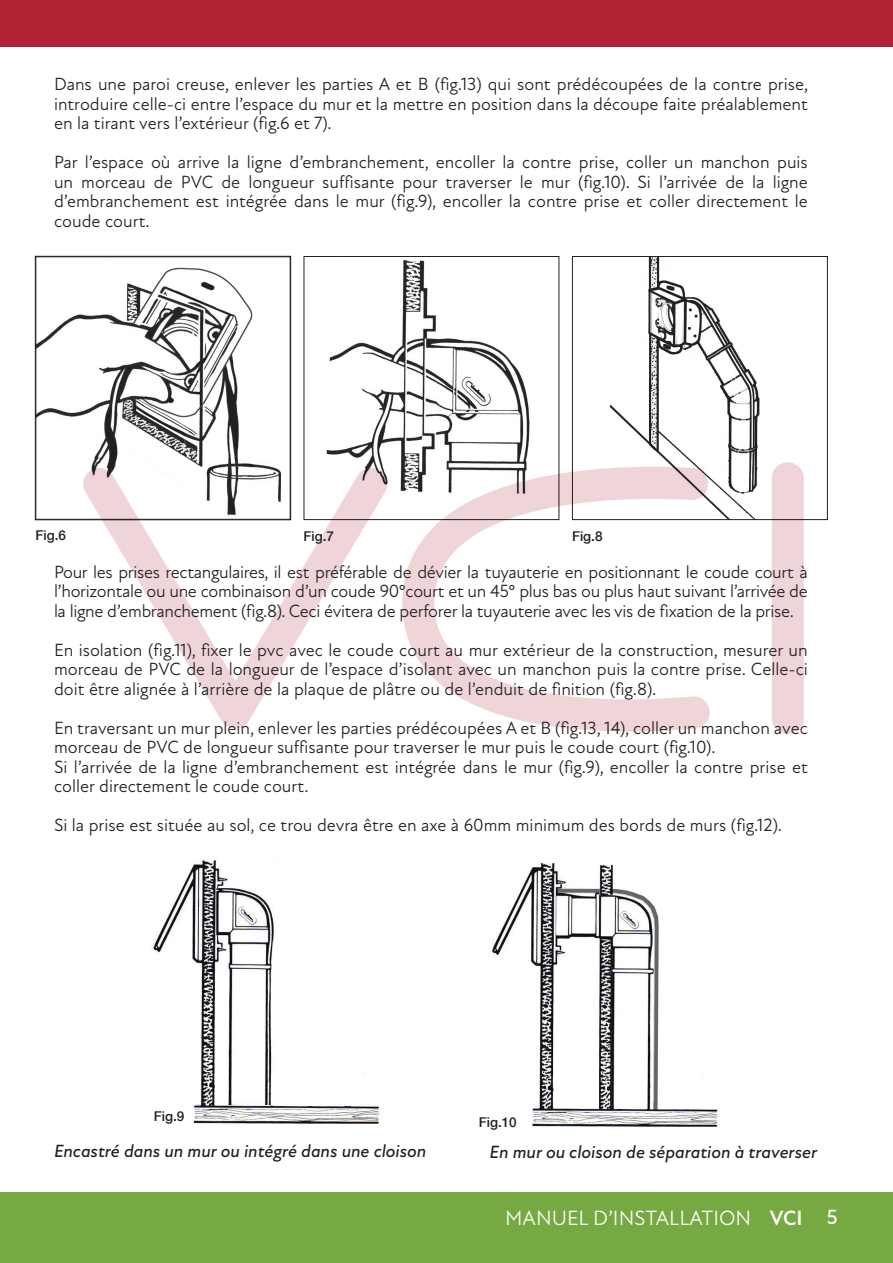
<style>
.page{position:relative;width:893px;height:1263px;background:#fff}
.page>*{position:absolute;margin:0;border:0;box-sizing:border-box;transform-origin:0 0}
.t1{font:21px "Atten New";color:#fff}
.t2{font:18px/19.5px "Atten New";color:#231f20;text-align:justify}
.t3{font:italic 500 18px "Atten New";color:#231f20}
.t4{font:500 13.5px "Helvetica Neue";color:#231f20}
.s1{font-weight:700}
.s2{font-weight:500}
</style>
<div class="page">
<svg style="left:81px;top:466px;width:309px;height:262px"></svg>
<svg style="left:402px;top:454px;width:309px;height:278px"></svg>
<div style="left:772px;top:462px;width:32px;height:272px;background:#efd5d8;border-radius:16px"></div>
<div style="left:0;top:1193px;width:893px;height:70px;background:#77a942"></div>
<div style="left:0;top:0;width:893px;height:47px;background:#af2334"></div>
<svg style="left:35px;top:256px;width:256px;height:264px"></svg>
<div style="left:304px;top:256px;width:255px;height:264px;background:#fff"></div>
<img style="left:326px;top:260px;width:231px;height:256px">
<div style="left:304px;top:256px;width:255px;height:264px;border:1px solid #231f20"></div>
<div style="left:572px;top:256px;width:255px;height:264px;background:#fff"></div>
<img style="left:580px;top:258px;width:224px;height:260px">
<div style="left:572px;top:256px;width:256px;height:264px;border:1px solid #231f20"></div>
<img style="left:153px;top:860px;width:227px;height:264px">
<img style="left:491px;top:863px;width:227px;height:264px">
<p class="t2" style="left:54px;top:75px;width:756px">Dans une paroi creuse, enlever les parties A et B (fig.13) qui sont prédécoupées de la contre prise, introduire celle-ci entre l’espace du mur et la mettre en position dans la découpe faite préalablement en la tirant vers l’extérieur (fig.6 et 7).</p>
<p class="t2" style="left:54px;top:153px;width:755px">Par l’espace où arrive la ligne d’embranchement, encoller la contre prise, coller un manchon puis un morceau de PVC de longueur suffisante pour traverser le mur (fig.10). Si l’arrivée de la ligne d’embranchement est intégrée dans le mur (fig.9), encoller la contre prise et coller directement le coude court.</p>
<p class="t4" style="left:35px;top:525px;width:32px">Fig.6</p>
<p class="t4" style="left:304px;top:525px;width:32px">Fig.7</p>
<p class="t4" style="left:572px;top:525px;width:32px">Fig.8</p>
<p class="t2" style="left:54px;top:562px;width:755px">Pour les prises rectangulaires, il est préférable de dévier la tuyauterie en positionnant le coude court à l’horizontale ou une combinaison d’un coude 90°court et un 45° plus bas ou plus haut suivant l’arrivée de la ligne d’embranchement (fig.8). Ceci évitera de perforer la tuyauterie avec les vis de fixation de la prise.</p>
<p class="t2" style="left:54px;top:640px;width:755px">En isolation (fig.11), fixer le pvc avec le coude court au mur extérieur de la construction, mesurer un morceau de PVC de la longueur de l’espace d’isolant avec un manchon puis la contre prise. Celle-ci doit être alignée à l’arrière de la plaque de plâtre ou de l’enduit de finition (fig.8).</p>
<p class="t2" style="left:54px;top:718px;width:755px;text-align:left">En traversant un mur plein, enlever les parties prédécoupées A et B (fig.13, 14), coller un manchon avec morceau de PVC de longueur suffisante pour traverser le mur puis le coude court (fig.10).<br>Si l’arrivée de la ligne d’embranchement est intégrée dans le mur (fig.9), encoller la contre prise et coller directement le coude court.</p>
<p class="t2" style="left:54px;top:816px;width:729px">Si la prise est située au sol, ce trou devra être en axe à 60mm minimum des bords de murs (fig.12).</p>
<p class="t4" style="left:154px;top:1105px;width:32px">Fig.9</p>
<p class="t4" style="left:479px;top:1111px;width:40px">Fig.10</p>
<p class="t3" style="left:54px;top:1140px;width:374px">Encastré dans un mur ou intégré dans une cloison</p>
<p class="t3" style="left:490px;top:1141px;width:329px">En mur ou cloison de séparation à traverser</p>
<p class="t1" style="left:505px;top:1205px;width:334px">MANUEL D’INSTALLATION <span class="s1">VCI</span> <span class="s2">5</span></p>
</div>
